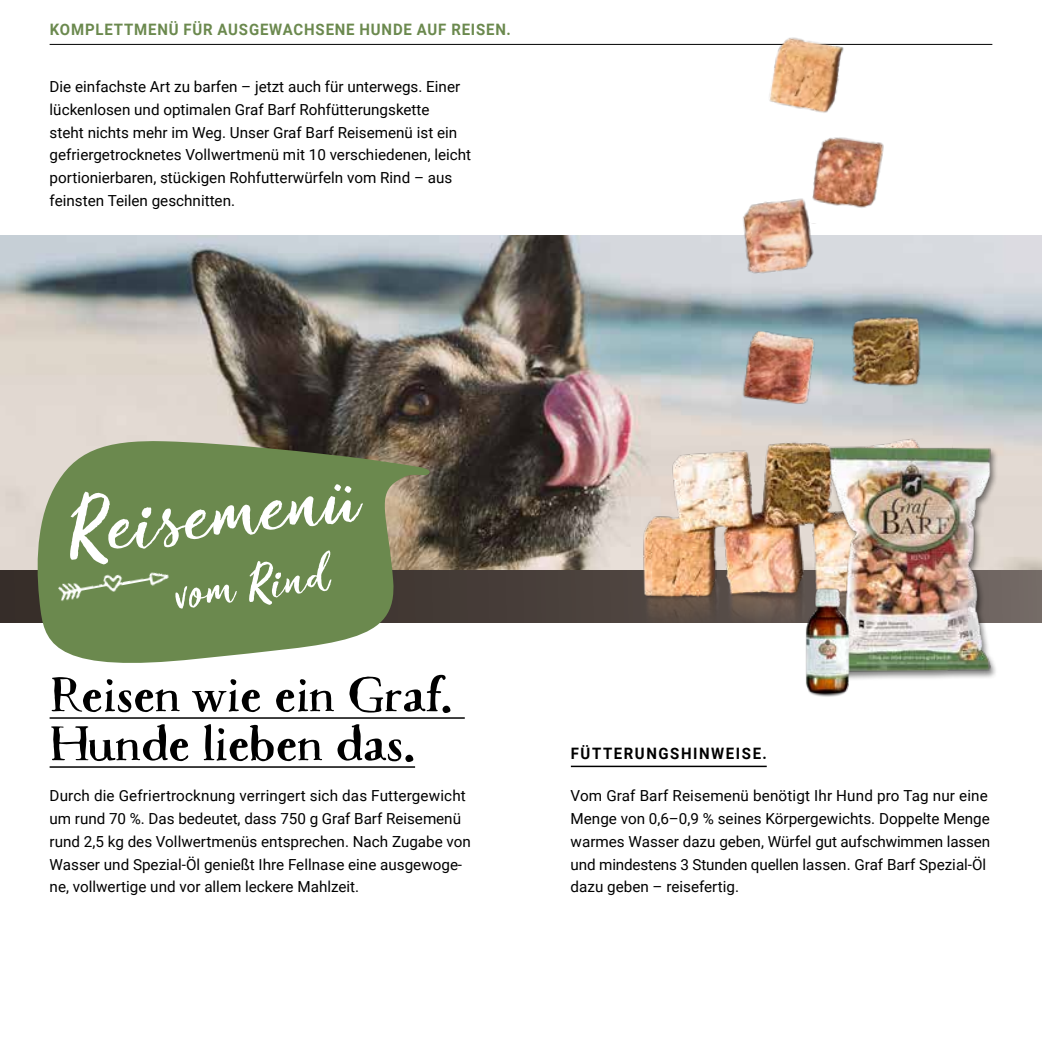
<style>
.page{position:relative;width:1042px;height:1042px;background:#fff}
.page>*{position:absolute;margin:0;border:0;box-sizing:border-box;transform-origin:0 0}
.t1{font:500 90.3px "Crushine Brush Script";color:#fff}
.t2{font:500 54.43px "Crushine Brush Script";color:#fff}
.t3{font:700 50.75px/49px "Macarons";color:#000}
.t4{font:700 15.75px "Roboto";letter-spacing:.055em;color:#6b894e;scale:.95 1}
.t5{font:700 15.75px "Roboto";letter-spacing:.105em;color:#000;scale:.95 1}
.t6{font:15.22px/22.8px "Roboto";color:#000}
</style>
<div class="page">
<img style="left:0;top:236px;width:1042px;height:334px">
<svg style="left:0;top:570px;width:1042px;height:53px;background:#4e4440"></svg>
<hr style="left:50px;top:717px;width:415px;height:2px;background:#000">
<hr style="left:50px;top:766px;width:365px;height:2px;background:#000">
<img style="left:480px;top:421px;width:472px;height:202px">
<svg style="left:34px;top:440px;width:402px;height:223px;background:#7c9061"></svg>
<hr style="left:571px;top:765px;width:196px;height:2px;background:#000">
<img style="left:50px;top:552px;width:134px;height:64px">
<hr style="left:50px;top:44px;width:942px;height:1px;background:#000">
<img style="left:813px;top:137px;width:71px;height:71px">
<img style="left:732px;top:186px;width:92px;height:107px">
<img style="left:848px;top:304px;width:86px;height:98px">
<img style="left:735px;top:330px;width:85px;height:96px">
<img style="left:753px;top:37px;width:100px;height:76px">
<img style="left:808px;top:438px;width:200px;height:242px">
<img style="left:798px;top:580px;width:55px;height:117px">
<p class="t4" style="left:50px;top:19px;width:487px">KOMPLETTMENÜ FÜR AUSGEWACHSENE HUNDE AUF REISEN.</p>
<p class="t6" style="left:50px;top:75px;width:423px">Die einfachste Art zu barfen – jetzt auch für unterwegs. Einer lückenlosen und optimalen Graf Barf Rohfütterungskette<br>steht nichts mehr im Weg. Unser Graf Barf Reisemenü ist ein gefriergetrocknetes Vollwertmenü mit 10 verschiedenen, leicht portionierbaren, stückigen Rohfutterwürfeln vom Rind – aus feinsten Teilen geschnitten.</p>
<h1 class="t1" style="left:63px;top:473px;width:292px;rotate:-7deg">Reisemenü</h1>
<h2 class="t2" style="left:172px;top:559px;width:156px;rotate:-7deg">vom Rind</h2>
<h3 class="t3" style="left:50px;top:670px;width:404px">Reisen wie ein Graf.<br>Hunde lieben das.</h3>
<p class="t6" style="left:50px;top:784px;width:423px">Durch die Gefriertrocknung verringert sich das Futtergewicht um rund 70 %. Das bedeutet, dass 750 g Graf Barf Reisemenü rund 2,5 kg des Vollwertmenüs entsprechen. Nach Zugabe von Wasser und Spezial-Öl genießt Ihre Fellnase eine ausgewoge&shy;ne, vollwertige und vor allem leckere Mahlzeit.</p>
<p class="t5" style="left:571px;top:743px;width:208px">FÜTTERUNGSHINWEISE.</p>
<p class="t6" style="left:570px;top:784px;width:421px">Vom Graf Barf Reisemenü benötigt Ihr Hund pro Tag nur eine Menge von 0,6–0,9 % seines Körpergewichts. Doppelte Menge warmes Wasser dazu geben, Würfel gut aufschwimmen lassen und mindestens 3 Stunden quellen lassen. Graf Barf Spezial-Öl dazu geben – reisefertig.</p>
</div>
